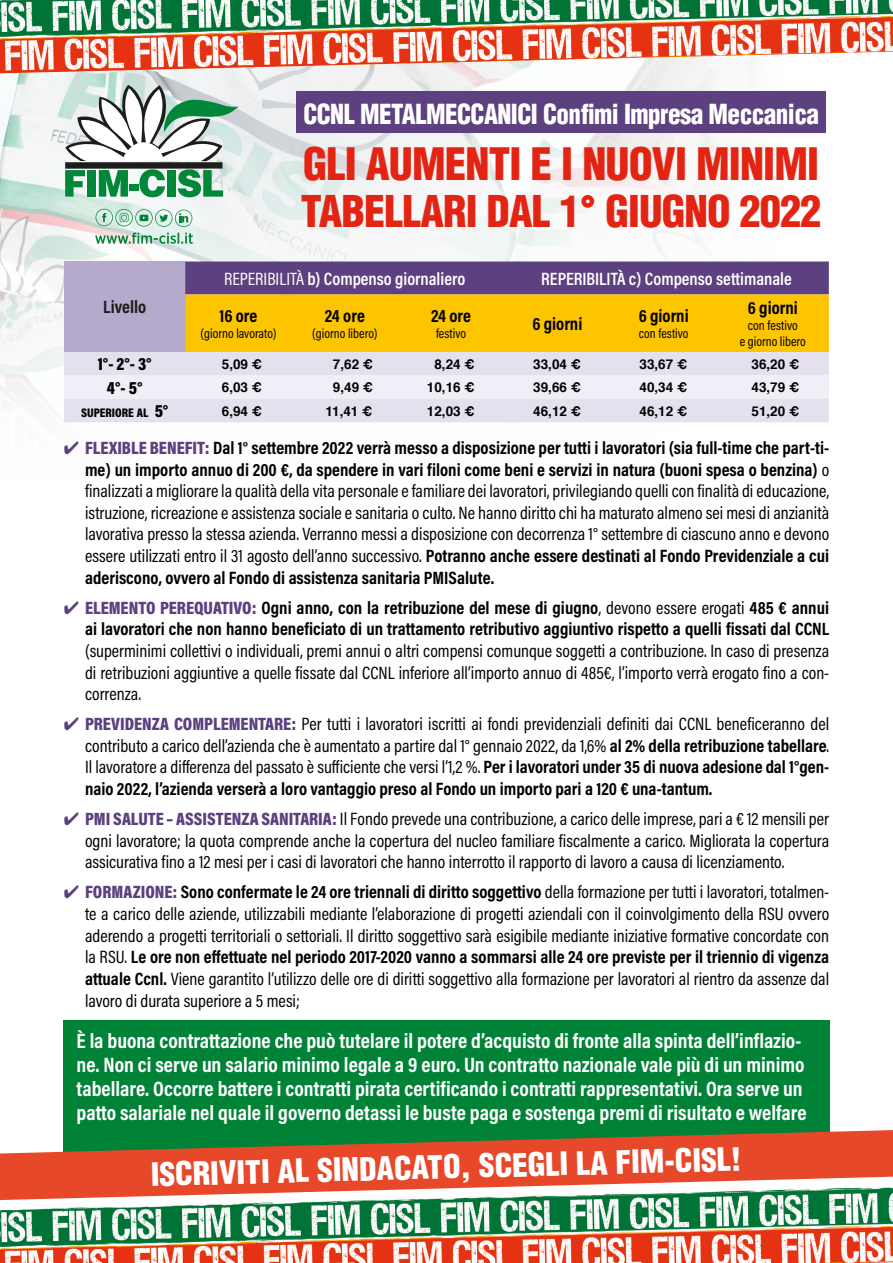
<style>
.page{position:relative;width:893px;height:1263px;background:#fff}
.page>*{position:absolute;margin:0;border:0;box-sizing:border-box;transform-origin:0 0}
.t1{font:900 condensed 43.65px "Helvetica";letter-spacing:-.02em;color:#e42413}
.t2{font:900 condensed 42.75px "Helvetica";letter-spacing:-.02em;color:#e42413}
.t3{font:900 condensed 31.5px "Helvetica";color:#fff}
.t4{font:900 condensed 27px "Helvetica";letter-spacing:-.02em;color:#fff;scale:.93 1}
.t5{font:700 21px/24px "Acumin Pro Cond";color:#fff}
.t6{font:18px/21.6px "Acumin Pro Cond";color:#020203;text-align:justify}
.t7{font:700 18px/21.6px "Acumin Pro Cond";color:#020203;text-align:right}
.t8{font:600 18px "Acumin Pro Cond";color:#fff}
.t9{font:900 18px "Acumin Pro Cond";color:#020203}
.t10{font:700 18px "Acumin Pro Cond";color:#1d1d1b}
.t11{font:700 13.5px "Helvetica";color:#020203}
.t12{font:13.5px/16.2px "Acumin Pro Cond";color:#020203;text-align:center}
.t13{font:900 12.6px "Acumin Pro Cond";color:#020203}
.s1{font-weight:400}
.s2{font-size:18px}
.s3{color:#5c407f}
.s4{font-weight:900;color:#5c407f}
.s5{font-weight:700}
</style>
<div class="page">
<div style="left:63px;top:1020px;width:766px;height:145px;background:#008237"></div>
<img style="left:0;top:73px;width:718px;height:350px">
<img style="left:0;top:1200px;width:893px;height:63px">
<img style="left:0;top:0;width:893px;height:73px">
<svg style="left:0;top:1130px;width:893px;height:70px;fill:#e8482a"></svg>
<div style="left:65px;top:162px;width:157px;height:7px;background:#1d1d1b"></div>
<svg style="left:65px;top:170px;width:20px;height:27px"></svg>
<div style="left:87px;top:170px;width:9px;height:27px;background:#008739"></div>
<svg style="left:65px;top:85px;width:173px;height:76px"></svg>
<svg style="left:94px;top:169px;width:129px;height:78px"></svg>
<div style="left:64px;top:261px;width:121px;height:91px;background:#b5aacb"></div>
<svg style="left:185px;top:261px;width:644px;height:91px;background:#c29530"></svg>
<div style="left:64px;top:352px;width:765px;height:70px;background:#e4e0ee"></div>
<div style="left:64px;top:375px;width:765px;height:24px;background:#f0eef6"></div>
<div style="left:296px;top:91px;width:530px;height:42px;background:#5c407f"></div>
<p class="t10" style="left:103px;top:295px;width:45px">Livello</p>
<h3 class="t4" style="left:303px;top:97px;width:556px">CCNL METALMECCANICI Confimi Impresa Meccanica</h3>
<h1 class="t1" style="left:303px;top:136px;width:517px">GLI AUMENTI E I NUOVI MINIMI</h1>
<h2 class="t2" style="left:301px;top:184px;width:522px">TABELLARI DAL 1° GIUGNO 2022</h2>
<p class="t8" style="left:224px;top:267px;width:243px"><span class="s1">REPERIBILITÀ</span> b) Compenso giornaliero</p>
<p class="t8" style="left:541px;top:267px;width:252px">REPERIBILITÀ c) Compenso settimanale</p>
<p class="t7" style="left:219px;top:304px;width:39px">16 ore</p>
<p class="t12" style="left:200px;top:325px;width:78px">(giorno lavorato)</p>
<p class="t7" style="left:748px;top:296px;width:52px">6 giorni</p>
<p class="t12" style="left:740px;top:317px;width:68px">con festivo<br>e giorno libero</p>
<p class="t7" style="left:431px;top:304px;width:42px">24 ore</p>
<p class="t12" style="left:436px;top:325px;width:32px">festivo</p>
<p class="t7" style="left:532px;top:312px;width:52px">6 giorni</p>
<p class="t7" style="left:639px;top:304px;width:52px">6 giorni</p>
<p class="t7" style="left:325px;top:304px;width:42px">24 ore</p>
<p class="t12" style="left:312px;top:325px;width:67px">(giorno libero)</p>
<p class="t12" style="left:639px;top:325px;width:51px">con festivo</p>
<p class="t9" style="left:98px;top:352px;width:55px">1°- 2°- 3°</p>
<p class="t11" style="left:222px;top:353px;width:42px">5,09 €</p>
<p class="t11" style="left:333px;top:353px;width:42px">7,62 €</p>
<p class="t11" style="left:434px;top:353px;width:42px">8,24 €</p>
<p class="t11" style="left:533px;top:353px;width:49px">33,04 €</p>
<p class="t11" style="left:639px;top:353px;width:49px">33,67 €</p>
<p class="t11" style="left:751px;top:353px;width:49px">36,20 €</p>
<p class="t9" style="left:107px;top:376px;width:37px">4°- 5°</p>
<p class="t11" style="left:222px;top:377px;width:42px">6,03 €</p>
<p class="t11" style="left:333px;top:377px;width:42px">9,49 €</p>
<p class="t11" style="left:427px;top:377px;width:49px">10,16 €</p>
<p class="t11" style="left:533px;top:377px;width:49px">39,66 €</p>
<p class="t11" style="left:639px;top:377px;width:49px">40,34 €</p>
<p class="t11" style="left:751px;top:377px;width:49px">43,79 €</p>
<p class="t13" style="left:81px;top:405px;width:89px">SUPERIORE AL <span class="s2">5°</span></p>
<p class="t11" style="left:222px;top:400px;width:42px">6,94 €</p>
<p class="t11" style="left:325px;top:400px;width:48px">11,41 €</p>
<p class="t11" style="left:427px;top:400px;width:49px">12,03 €</p>
<p class="t11" style="left:533px;top:400px;width:49px">46,12 €</p>
<p class="t11" style="left:639px;top:400px;width:49px">46,12 €</p>
<p class="t11" style="left:751px;top:400px;width:49px">51,20 €</p>
<p class="t6" style="left:85px;top:437px;width:746px;text-indent:-21px"><span class="s3">✔</span> <span class="s4">FLEXIBLE BENEFIT:</span> <span class="s5">Dal 1° settembre 2022 verrà messo a disposizione per tutti i lavoratori (sia full-time che part-ti&shy;me) un importo annuo di 200 €, da spendere in vari filoni come beni e servizi in natura (buoni spesa o benzina)</span> o finalizzati a migliorare la qualità della vita personale e familiare dei lavoratori, privilegiando quelli con finalità di educazione, istruzione, ricreazione e assistenza sociale e sanitaria o culto. Ne hanno diritto chi ha maturato almeno sei mesi di anzianità lavorativa presso la stessa azienda. Verranno messi a disposizione con decorrenza 1° settembre di ciascuno anno e devono essere utilizzati entro il 31 agosto dell’anno successivo. <span class="s5">Potranno anche essere destinati al Fondo Previdenziale a cui aderiscono, ovvero al Fondo di assistenza sanitaria PMISalute.</span></p>
<p class="t7" style="left:64px;top:596px;width:767px"><span class="s3">✔</span> <span class="s4">ELEMENTO PEREQUATIVO:</span> Ogni anno, con la retribuzione del mese di giugno<span class="s1">, devono essere erogati</span> 485 € annui ai lavoratori che non hanno beneficiato di un trattamento retributivo aggiuntivo rispetto a quelli fissati dal CCNL</p>
<p class="t6" style="left:85px;top:640px;width:746px">(superminimi collettivi o individuali, premi annui o altri compensi comunque soggetti a contribuzione. In caso di presenza di retribuzioni aggiuntive a quelle fissate dal CCNL inferiore all’importo annuo di 485€, l’importo verrà erogato fino a con&shy;correnza.</p>
<p class="t6" style="left:85px;top:713px;width:746px;text-indent:-21px"><span class="s3">✔</span> <span class="s4">PREVIDENZA COMPLEMENTARE:</span> Per tutti i lavoratori iscritti ai fondi previdenziali definiti dai CCNL beneficeranno del contributo a carico dell’azienda che è aumentato a partire dal 1° gennaio 2022, da 1,6% <span class="s5">al 2% della retribuzione tabellare</span>.<br>Il lavoratore a differenza del passato è sufficiente che versi l’1,2 %. <span class="s5">Per i lavoratori under 35 di nuova adesione dal 1°gen&shy;naio 2022, l’azienda verserà a loro vantaggio preso al Fondo un importo pari a 120 € una-tantum.</span></p>
<p class="t6" style="left:85px;top:808px;width:746px;text-indent:-21px"><span class="s3">✔</span> <span class="s4">PMI SALUTE – ASSISTENZA SANITARIA:</span> Il Fondo prevede una contribuzione, a carico delle imprese, pari a € 12 mensili per ogni lavoratore; la quota comprende anche la copertura del nucleo familiare fiscalmente a carico. Migliorata la copertura assicurativa fino a 12 mesi per i casi di lavoratori che hanno interrotto il rapporto di lavoro a causa di licenziamento.</p>
<p class="t6" style="left:85px;top:881px;width:746px;text-indent:-21px"><span class="s3">✔</span> <span class="s4">FORMAZIONE:</span> <span class="s5">Sono confermate le 24 ore triennali di diritto soggettivo</span> della formazione per tutti i lavoratori, totalmen&shy;te a carico delle aziende, utilizzabili mediante l’elaborazione di progetti aziendali con il coinvolgimento della RSU ovvero aderendo a progetti territoriali o settoriali. Il diritto soggettivo sarà esigibile mediante iniziative formative concordate con la RSU. <span class="s5">Le ore non effettuate nel periodo 2017-2020 vanno a sommarsi alle 24 ore previste per il triennio di vigenza attuale Ccnl.</span> Viene garantito l’utilizzo delle ore di diritti soggettivo alla formazione per lavoratori al rientro da assenze dal lavoro di durata superiore a 5 mesi;</p>
<p class="t5" style="left:77px;top:1028px;width:732px">È la buona contrattazione che può tutelare il potere d’acquisto di fronte alla spinta dell’inflazio&shy;ne. Non ci serve un salario minimo legale a 9 euro. Un contratto nazionale vale più di un minimo tabellare. Occorre battere i contratti pirata certificando i contratti rappresentativi. Ora serve un patto salariale nel quale il governo detassi le buste paga e sostenga premi di risultato e welfare</p>
<h3 class="t3" style="left:150px;top:1152px;width:592px;rotate:-1deg">ISCRIVITI AL SINDACATO, SCEGLI LA FIM-CISL!</h3>
</div>
